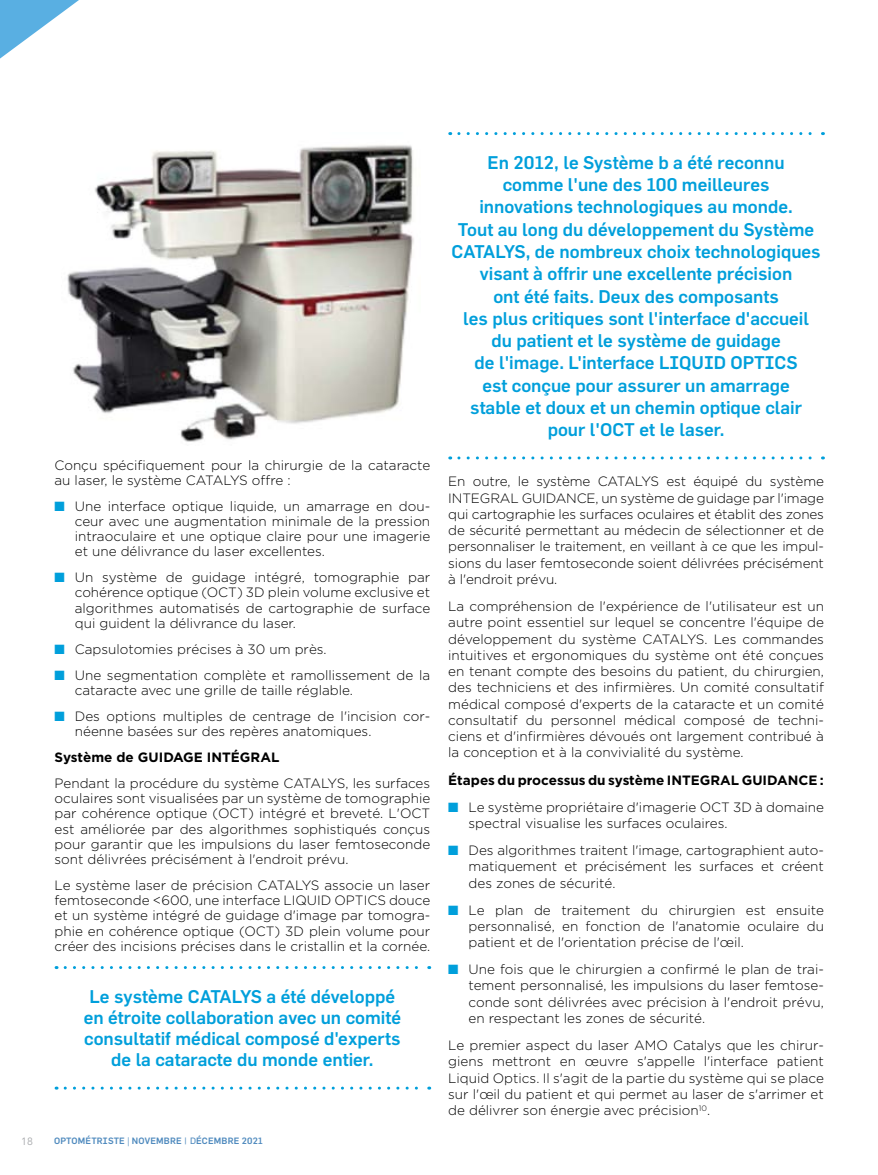
<style>
.page{position:relative;width:878px;height:1175px;background:#fff}
.page>*{position:absolute;margin:0;border:0;box-sizing:border-box;transform-origin:0 0}
.t1{font:500 18px/22.2px "Flama";color:#009fdb;text-align:center}
.t2{font:300 13.5px/16.2px "Gotham HTF";color:#000;text-align:justify}
.t3{font:700 13.5px "Gotham HTF";color:#000}
.t4{font:10.5px "Avenir LT Std";color:#a7a9ac}
.t5{font:500 9px "Flama";letter-spacing:.02em;color:#4f8abe}
.s1{color:#009fdb}
.s2{font-family:"Avenir LT Std";font-weight:400}
.s3{font-family:"Flama Basic";font-weight:400}
</style>
<div class="page">
<svg style="left:0;top:0;width:79px;height:59px"></svg>
<svg style="left:65px;top:966px;width:365px;height:3px"></svg>
<svg style="left:65px;top:1086px;width:365px;height:3px"></svg>
<svg style="left:459px;top:132px;width:364px;height:3px"></svg>
<svg style="left:459px;top:456px;width:364px;height:3px"></svg>
<img style="left:67px;top:145px;width:347px;height:297px">
<p class="t2" style="left:55px;top:457px;width:377px;line-height:15.1px">Conçu spécifiquement pour la chirurgie de la cataracte au laser, le système CATALYS offre :</p>
<p class="t2" style="left:75px;top:498px;width:357px;line-height:15.1px;text-indent:-20px"><span class="s1">■</span> Une interface optique liquide, un amarrage en dou&shy;ceur avec une augmentation minimale de la pression intraoculaire et une optique claire pour une imagerie et une délivrance du laser excellentes.</p>
<p class="t2" style="left:75px;top:570px;width:357px;line-height:15.1px;text-indent:-20px"><span class="s1">■</span> Un système de guidage intégré, tomographie par cohérence optique (OCT) 3D plein volume exclusive et algorithmes automatisés de cartographie de surface qui guident la délivrance du laser.</p>
<p class="t2" style="left:55px;top:640px;width:273px"><span class="s1">■</span> Capsulotomies précises à 30 um près.</p>
<p class="t2" style="left:75px;top:667px;width:357px;line-height:15.1px;text-indent:-20px"><span class="s1">■</span> Une segmentation complète et ramollissement de la cataracte avec une grille de taille réglable.</p>
<p class="t2" style="left:75px;top:708px;width:357px;line-height:15.1px;text-indent:-20px"><span class="s1">■</span> Des options multiples de centrage de l'incision cor&shy;néenne basées sur des repères anatomiques.</p>
<p class="t3" style="left:55px;top:749px;width:226px">Système de GUIDAGE INTÉGRAL</p>
<p class="t2" style="left:55px;top:775px;width:377px;line-height:15.1px">Pendant la procédure du système CATALYS, les surfaces oculaires sont visualisées par un système de tomographie par cohérence optique (OCT) intégré et breveté. L'OCT est améliorée par des algorithmes sophistiqués conçus pour garantir que les impulsions du laser femtoseconde sont délivrées précisément à l'endroit prévu.</p>
<p class="t2" style="left:55px;top:877px;width:377px;line-height:15.1px">Le système laser de précision CATALYS associe un laser femtoseconde &lt;600, une interface LIQUID OPTICS douce et un système intégré de guidage d'image par tomogra&shy;phie en cohérence optique (OCT) 3D plein volume pour créer des incisions précises dans le cristallin et la cornée.</p>
<h1 class="t1" style="left:84px;top:985px;width:319px;line-height:21.1px">Le système CATALYS a été développé en étroite collaboration avec un comité consultatif médical composé d'experts de la cataracte du monde entier.</h1>
<p class="t4" style="left:21px;top:1134px;width:13px">18</p>
<p class="t5" style="left:54px;top:1135px;width:210px">OPTOMÉTRISTE <span class="s2">|</span> NOVEMBRE <span class="s3">| D</span>ÉCEMBRE 2021</p>
<p class="t1" style="left:451px;top:151px;width:370px">En 2012, le Système b a été reconnu<br>comme l'une des 100 meilleures<br>innovations technologiques au monde.<br>Tout au long du développement du Système CATALYS, de nombreux choix technologiques visant à offrir une excellente précision<br>ont été faits. Deux des composants<br>les plus critiques sont l'interface d'accueil du patient et le système de guidage<br>de l'image. L'interface LIQUID OPTICS<br>est conçue pour assurer un amarrage<br>stable et doux et un chemin optique clair pour l'OCT et le laser.</p>
<p class="t2" style="left:448px;top:473px;width:377px">En outre, le système CATALYS est équipé du système INTEGRAL GUIDANCE, un système de guidage par l'image qui cartographie les surfaces oculaires et établit des zones de sécurité permettant au médecin de sélectionner et de personnaliser le traitement, en veillant à ce que les impul&shy;sions du laser femtoseconde soient délivrées précisément à l'endroit prévu.</p>
<p class="t2" style="left:448px;top:598px;width:377px">La compréhension de l'expérience de l'utilisateur est un autre point essentiel sur lequel se concentre l'équipe de développement du système CATALYS. Les commandes intuitives et ergonomiques du système ont été conçues en tenant compte des besoins du patient, du chirurgien, des techniciens et des infirmières. Un comité consultatif médical composé d'experts de la cataracte et un comité consultatif du personnel médical composé de techni&shy;ciens et d'infirmières dévoués ont largement contribué à la conception et à la convivialité du système.</p>
<p class="t3" style="left:448px;top:772px;width:377px">Étapes du processus du système INTEGRAL GUIDANCE :</p>
<p class="t2" style="left:468px;top:798px;width:357px;text-indent:-20px"><span class="s1">■</span> Le système propriétaire d'imagerie OCT 3D à domaine spectral visualise les surfaces oculaires.</p>
<p class="t2" style="left:468px;top:842px;width:357px;text-indent:-20px"><span class="s1">■</span> Des algorithmes traitent l'image, cartographient auto&shy;matiquement et précisément les surfaces et créent des zones de sécurité.</p>
<p class="t2" style="left:468px;top:901px;width:357px;text-indent:-20px"><span class="s1">■</span> Le plan de traitement du chirurgien est ensuite personnalisé, en fonction de l'anatomie oculaire du patient et de l'orientation précise de l'œil.</p>
<p class="t2" style="left:468px;top:961px;width:357px;text-indent:-20px"><span class="s1">■</span> Une fois que le chirurgien a confirmé le plan de trai&shy;tement personnalisé, les impulsions du laser femtose&shy;conde sont délivrées avec précision à l'endroit prévu, en respectant les zones de sécurité.</p>
<p class="t2" style="left:448px;top:1037px;width:377px">Le premier aspect du laser AMO Catalys que les chirur&shy;giens mettront en œuvre s'appelle l'interface patient Liquid Optics. Il s'agit de la partie du système qui se place sur l'œil du patient et qui permet au laser de s'arrimer et de délivrer son énergie avec précision<sup>10</sup>.</p>
</div>
